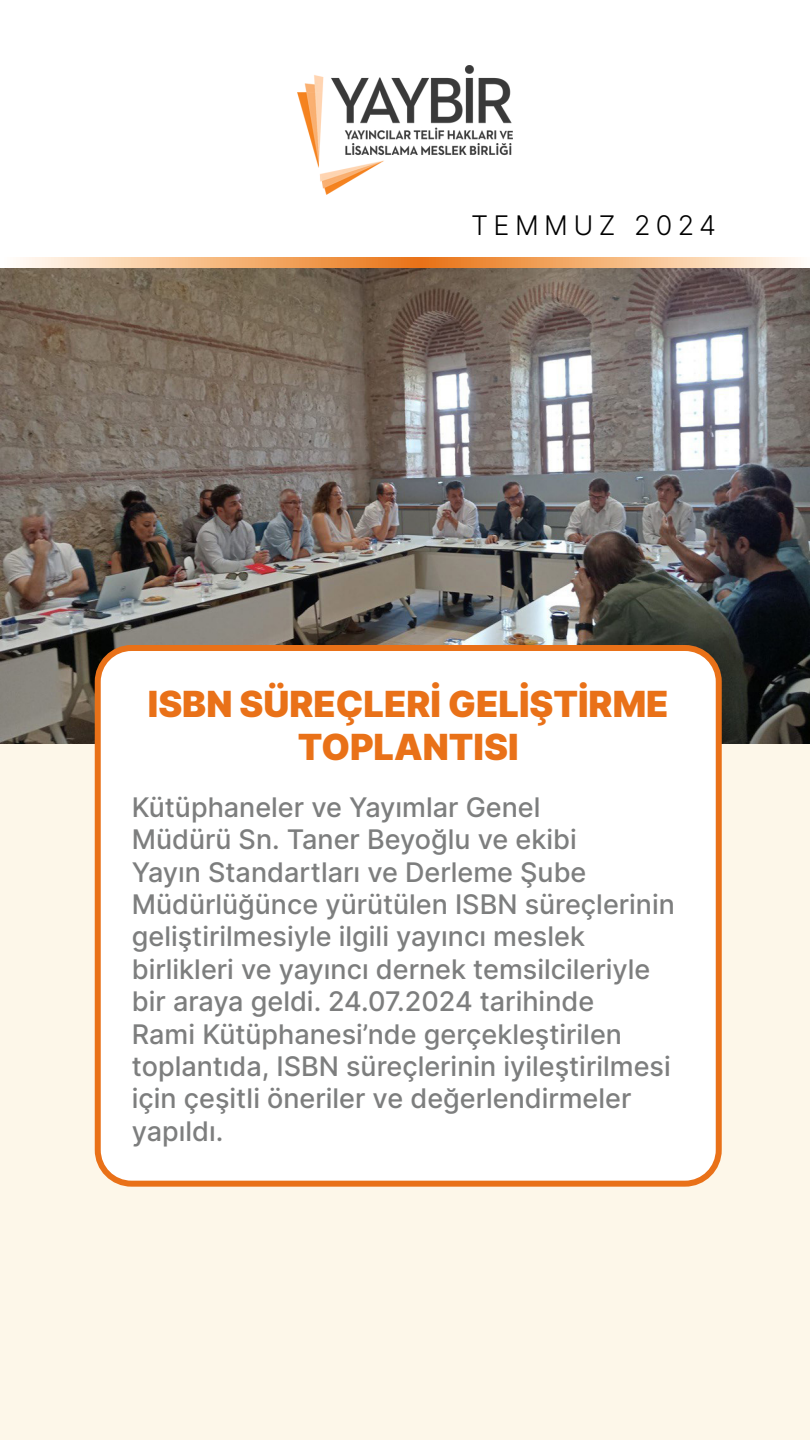
<style>
.page{position:relative;width:810px;height:1440px;background:#fff}
.page>*{position:absolute;margin:0;border:0;box-sizing:border-box;transform-origin:0 0}
.t1{font:900 36px/43.2px "Inter";color:#e97118;text-align:center}
.t2{font:500 27px/32.4px "Inter";color:#7d7e7e}
.t3{font:300 27px "Inter";letter-spacing:.2em;color:#000}
</style>
<div class="page">
<div style="left:0;top:586px;width:809px;height:854px;background:#fdf7e9"></div>
<img style="left:298px;top:65px;width:214px;height:130px">
<svg style="left:20px;top:257px;width:781px;height:11px;background:#f5b780"></svg>
<img style="left:0;top:268px;width:810px;height:476px">
<div style="left:98px;top:648px;width:621px;height:536px;background:#fff;border-radius:34px"></div>
<div style="left:95px;top:645px;width:627px;height:542px;border:6px solid #e97118;border-radius:34px"></div>
<p class="t3" style="left:471px;top:205px;width:247px">TEMMUZ 2024</p>
<h1 class="t1" style="left:148px;top:681px;width:522px">ISBN SÜREÇLERİ GELİŞTİRME<br>TOPLANTISI</h1>
<p class="t2" style="left:132px;top:790px;width:545px">Kütüphaneler ve Yayımlar Genel<br>Müdürü Sn. Taner Beyoğlu ve ekibi<br>Yayın Standartları ve Derleme Şube Müdürlüğünce yürütülen ISBN süreçlerinin geliştirilmesiyle ilgili yayıncı meslek birlikleri ve yayıncı dernek temsilcileriyle bir araya geldi. 24.07.2024 tarihinde<br>Rami Kütüphanesi’nde gerçekleştirilen toplantıda, ISBN süreçlerinin iyileştirilmesi için çeşitli öneriler ve değerlendirmeler yapıldı.</p>
</div>
